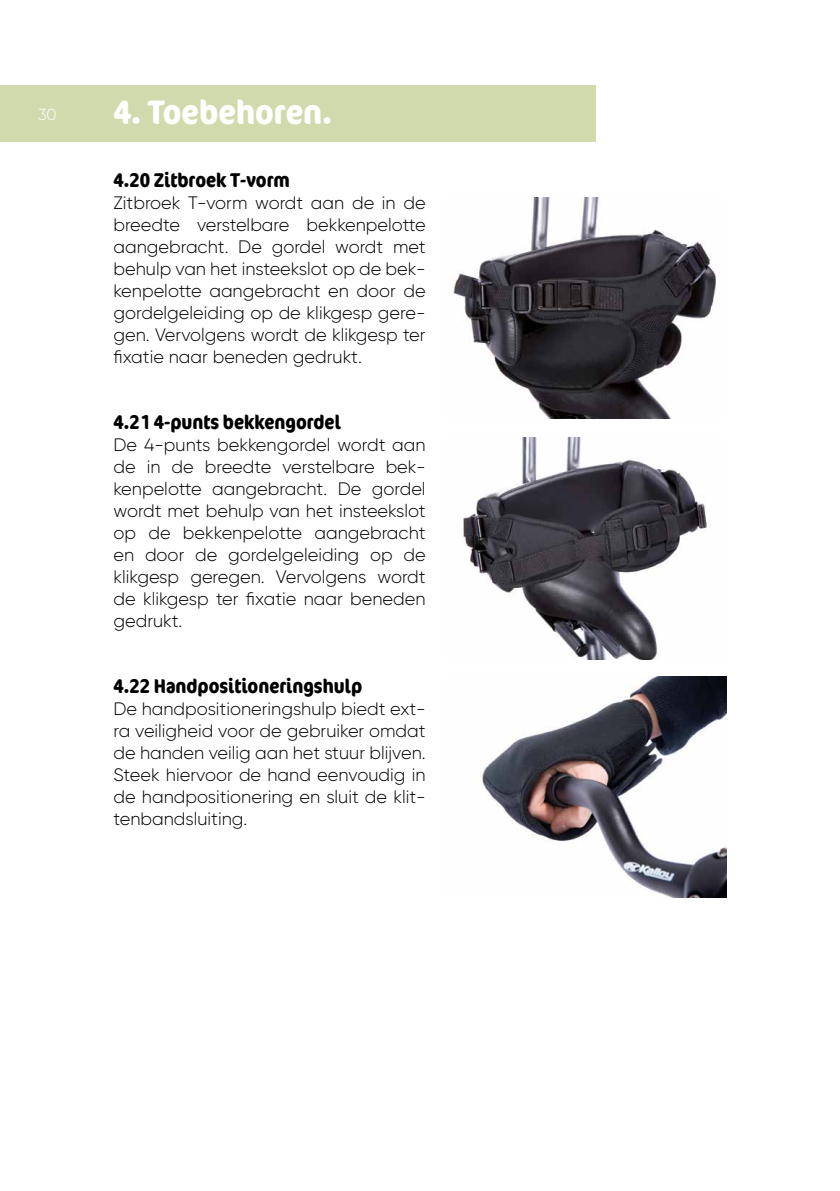
<style>
.page{position:relative;width:840px;height:1191px;background:#fff}
.page>*{position:absolute;margin:0;border:0;box-sizing:border-box;transform-origin:0 0}
.t1{font:700 condensed 34px "Cocon Offc Pro";color:#fff}
.t2{font:700 condensed 20px "Cocon Offc Pro";color:#000}
.t3{font:300 18px/22px "Gilroy";color:#000;text-align:justify}
.t4{font:300 16px "Gilroy";color:#fff}
</style>
<div class="page">
<div style="left:0;top:85px;width:595px;height:57px;background:#d0daad"></div>
<img style="left:452px;top:197px;width:265px;height:222px">
<img style="left:463px;top:438px;width:245px;height:221px">
<img style="left:482px;top:677px;width:244px;height:221px">
<p class="t4" style="left:38px;top:104px;width:20px">30</p>
<h1 class="t1" style="left:113px;top:88px;width:220px">4. Toebehoren.</h1>
<p class="t2" style="left:113px;top:165px;width:178px">4.20 Zitbroek T-vorm</p>
<p class="t3" style="left:113px;top:191px;width:313px">Zitbroek T-vorm wordt aan de in de breedte verstelbare bekkenpelotte aangebracht. De gordel wordt met behulp van het insteekslot op de bek&shy;kenpelotte aangebracht en door de gordelgeleiding op de klikgesp gere&shy;gen. Vervolgens wordt de klikgesp ter fixatie naar beneden gedrukt.</p>
<p class="t2" style="left:113px;top:407px;width:229px">4.21 4-punts bekkengordel</p>
<p class="t3" style="left:113px;top:433px;width:313px">De 4-punts bekkengordel wordt aan de in de breedte verstelbare bek&shy;kenpelotte aangebracht. De gordel wordt met behulp van het insteekslot op de bekkenpelotte aangebracht en door de gordelgeleiding op de klikgesp geregen. Vervolgens wordt de klikgesp ter fixatie naar beneden gedrukt.</p>
<p class="t2" style="left:113px;top:671px;width:250px">4.22 Handpositioneringshulp</p>
<p class="t3" style="left:113px;top:697px;width:313px">De handpositioneringshulp biedt ext&shy;ra veiligheid voor de gebruiker omdat de handen veilig aan het stuur blijven.<br>Steek hiervoor de hand eenvoudig in de handpositionering en sluit de klit&shy;tenbandsluiting.</p>
</div>
